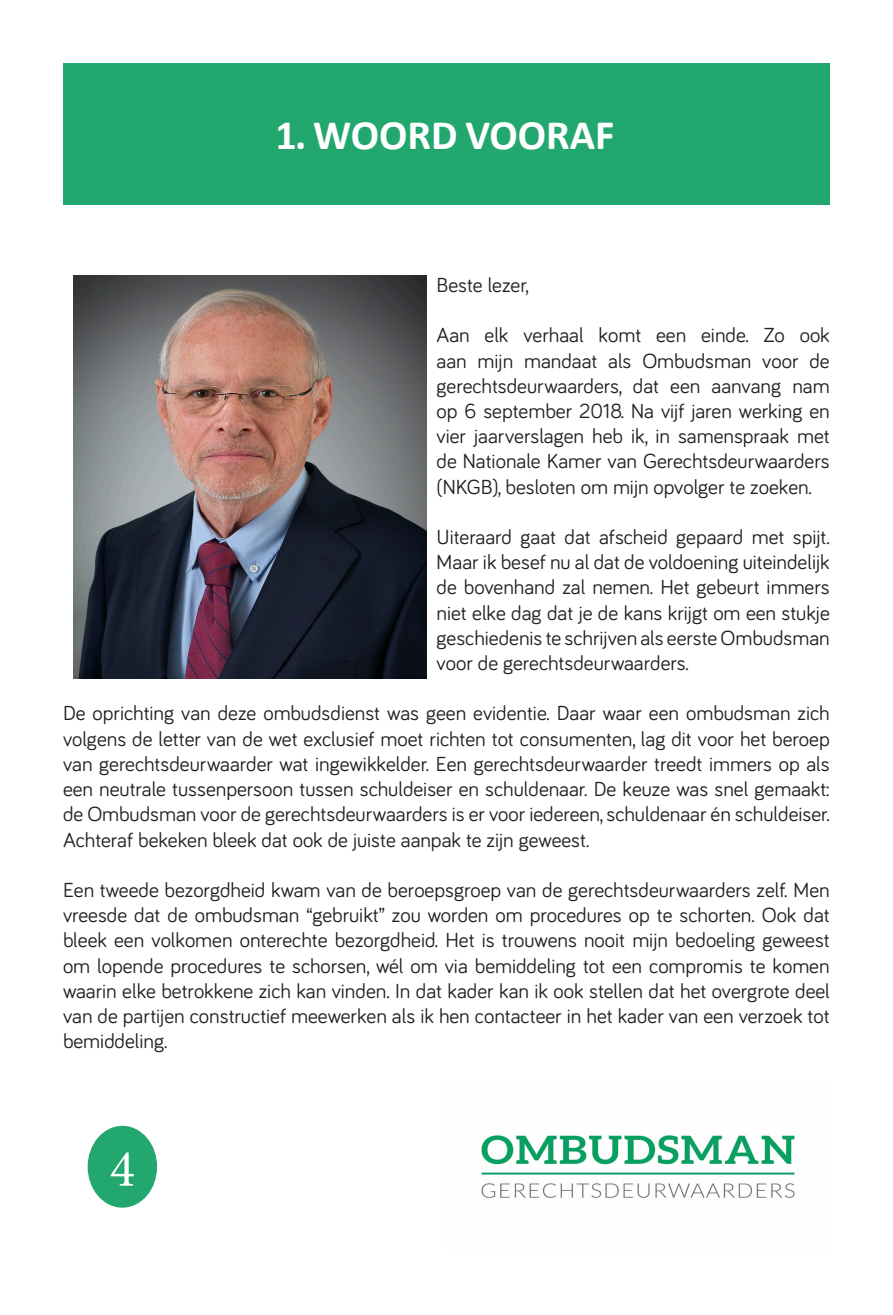
<style>
.page{position:relative;width:893px;height:1315px;background:#fff}
.page>*{position:absolute;margin:0;border:0;box-sizing:border-box;transform-origin:0 0}
.t1{font:52.5px "Minion Pro";color:#fff}
.t2{font:700 42px "Calibri";color:#fff}
.Algemene_tekst{font:21px/25.2px "Bariol";color:#231f20;text-align:justify}
</style>
<div class="page">
<img style="left:481px;top:1135px;width:314px;height:63px">
<div style="left:88px;top:1125px;width:69px;height:82px;background:#22a86e;border-radius:50%"></div>
<div style="left:63px;top:63px;width:767px;height:141px;background:#22a86e"></div>
<img style="left:73px;top:275px;width:354px;height:403px">
<p class="t2" style="left:275px;top:105px;width:340px">1. WOORD VOORAF</p>
<p class="Algemene_tekst" style="left:437px;top:271px;width:94px">Beste lezer,</p>
<p class="Algemene_tekst" style="left:437px;top:322px;width:395px">Aan elk verhaal komt een einde. Zo ook aan mijn mandaat als Ombudsman voor de gerechtsdeurwaarders, dat een aanvang nam op 6 september 2018. Na vijf jaren werking en vier jaarverslagen heb ik, in samenspraak met de Nationale Kamer van Gerechtsdeurwaarders (NKGB), besloten om mijn opvolger te zoeken.</p>
<p class="Algemene_tekst" style="left:437px;top:523px;width:395px">Uiteraard gaat dat afscheid gepaard met spijt.<br>Maar ik besef nu al dat de voldoening uiteindelijk de bovenhand zal nemen. Het gebeurt immers niet elke dag dat je de kans krijgt om een stukje geschiedenis te schrijven als eerste Ombudsman voor de gerechtsdeurwaarders.</p>
<p class="Algemene_tekst" style="left:63px;top:700px;width:768px">De oprichting van deze ombudsdienst was geen evidentie. Daar waar een ombudsman zich volgens de letter van de wet exclusief moet richten tot consumenten, lag dit voor het beroep van gerechtsdeurwaarder wat ingewikkelder. Een gerechtsdeurwaarder treedt immers op als een neutrale tussenpersoon tussen schuldeiser en schuldenaar. De keuze was snel gemaakt: de Ombudsman voor de gerechtsdeurwaarders is er voor iedereen, schuldenaar én schuldeiser.<br>Achteraf bekeken bleek dat ook de juiste aanpak te zijn geweest.</p>
<p class="Algemene_tekst" style="left:63px;top:876px;width:768px">Een tweede bezorgdheid kwam van de beroepsgroep van de gerechtsdeurwaarders zelf. Men vreesde dat de ombudsman “gebruikt” zou worden om procedures op te schorten. Ook dat bleek een volkomen onterechte bezorgdheid. Het is trouwens nooit mijn bedoeling geweest om lopende procedures te schorsen, wél om via bemiddeling tot een compromis te komen waarin elke betrokkene zich kan vinden. In dat kader kan ik ook stellen dat het overgrote deel van de partijen constructief meewerken als ik hen contacteer in het kader van een verzoek tot bemiddeling.</p>
<p class="t1" style="left:110px;top:1133px;width:27px">4</p>
</div>
